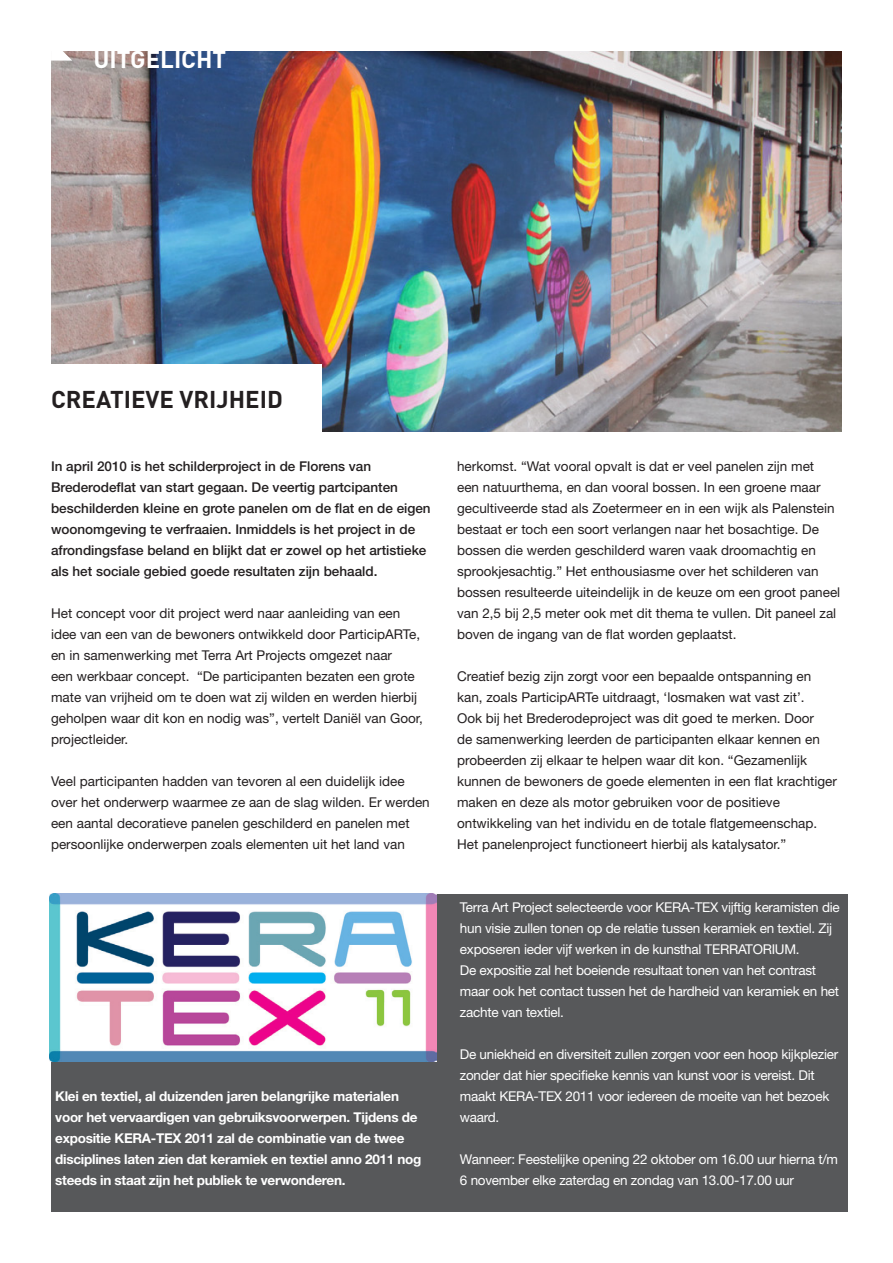
<style>
.page{position:relative;width:893px;height:1263px;background:#fff}
.page>*{position:absolute;margin:0;border:0;box-sizing:border-box;transform-origin:0 0}
.t1{font:700 24px "DIN";color:#231f20}
.t2{font:700 24px "DIN";color:#fff}
.Geen_afstand{font:13.5px/21px "Helvetica Neue LT Std";color:#231f20}
.Geen_afstand-2{font:13.5px/21px "Helvetica Neue LT Std";letter-spacing:-.02em;color:#fff}
.Geen_afstand-3{font:500 13.5px/21px "Helvetica Neue LT Std";color:#231f20}
.Geen_afstand-4{font:700 13.5px/21px "Helvetica Neue LT Std";letter-spacing:-.02em;color:#fff}
</style>
<div class="page">
<img style="left:51px;top:51px;width:791px;height:380px">
<div style="left:47px;top:365px;width:275px;height:68px;background:#fff"></div>
<svg style="left:51px;top:51px;width:21px;height:10px"></svg>
<div style="left:51px;top:894px;width:797px;height:318px;background:#57585a"></div>
<img style="left:50px;top:893px;width:387px;height:169px">
<p class="t2" style="left:94px;top:43px;width:134px">UITGELICHT</p>
<p class="t1" style="left:51px;top:384px;width:233px">CREATIEVE VRIJHEID</p>
<p class="Geen_afstand-3" style="left:51px;top:456px;width:381px">In april 2010 is het schilderproject in de Florens van Brederodeflat van start gegaan. De veertig partcipanten beschilderden kleine en grote panelen om de flat en de eigen woonomgeving te verfraaien. Inmiddels is het project in de afrondingsfase beland en blijkt dat er zowel op het artistieke als het sociale gebied goede resultaten zijn behaald.</p>
<p class="Geen_afstand" style="left:51px;top:603px;width:373px">Het concept voor dit project werd naar aanleiding van een idee van een van de bewoners ontwikkeld door ParticipARTe, en in samenwerking met Terra Art Projects omgezet naar<br>een werkbaar concept. “De participanten bezaten een grote mate van vrijheid om te doen wat zij wilden en werden hierbij geholpen waar dit kon en nodig was”, vertelt Daniël van Goor, projectleider.</p>
<p class="Geen_afstand" style="left:51px;top:771px;width:380px">Veel participanten hadden van tevoren al een duidelijk idee over het onderwerp waarmee ze aan de slag wilden. Er werden een aantal decoratieve panelen geschilderd en panelen met persoonlijke onderwerpen zoals elementen uit het land van</p>
<p class="Geen_afstand-4" style="left:55px;top:1085px;width:368px">Klei en textiel, al duizenden jaren belangrijke materialen voor het vervaardigen van gebruiksvoorwerpen. Tijdens de expositie KERA-TEX 2011 zal de combinatie van de twee disciplines laten zien dat keramiek en textiel anno 2011 nog steeds in staat zijn het publiek te verwonderen.</p>
<p class="Geen_afstand" style="left:457px;top:456px;width:385px">herkomst. “Wat vooral opvalt is dat er veel panelen zijn met<br>een natuurthema, en dan vooral bossen. In een groene maar gecultiveerde stad als Zoetermeer en in een wijk als Palenstein bestaat er toch een soort verlangen naar het bosachtige. De bossen die werden geschilderd waren vaak droomachtig en sprookjesachtig.” Het enthousiasme over het schilderen van bossen resulteerde uiteindelijk in de keuze om een groot paneel van 2,5 bij 2,5 meter ook met dit thema te vullen. Dit paneel zal boven de ingang van de flat worden geplaatst.</p>
<p class="Geen_afstand" style="left:457px;top:666px;width:381px">Creatief bezig zijn zorgt voor een bepaalde ontspanning en kan, zoals ParticipARTe uitdraagt, ‘losmaken wat vast zit’.<br>Ook bij het Brederodeproject was dit goed te merken. Door<br>de samenwerking leerden de participanten elkaar kennen en probeerden zij elkaar te helpen waar dit kon. “Gezamenlijk kunnen de bewoners de goede elementen in een flat krachtiger maken en deze als motor gebruiken voor de positieve ontwikkeling van het individu en de totale flatgemeenschap.<br>Het panelenproject functioneert hierbij als katalysator.”</p>
<p class="Geen_afstand-2" style="left:460px;top:897px;width:381px">Terra Art Project selecteerde voor KERA-TEX vijftig keramisten die hun visie zullen tonen op de relatie tussen keramiek en textiel. Zij exposeren ieder vijf werken in de kunsthal TERRATORIUM.</p>
<p class="Geen_afstand-2" style="left:460px;top:960px;width:381px">De expositie zal het boeiende resultaat tonen van het contrast maar ook het contact tussen het de hardheid van keramiek en het zachte van textiel.</p>
<p class="Geen_afstand-2" style="left:460px;top:1044px;width:380px">De uniekheid en diversiteit zullen zorgen voor een hoop kijkplezier zonder dat hier specifieke kennis van kunst voor is vereist. Dit maakt KERA-TEX 2011 voor iedereen de moeite van het bezoek waard.</p>
<p class="Geen_afstand-2" style="left:460px;top:1149px;width:380px">Wanneer: Feestelijke opening 22 oktober om 16.00 uur hierna t/m</p>
<p class="Geen_afstand-2" style="left:460px;top:1170px;width:336px">6 november elke zaterdag en zondag van 13.00-17.00 uur</p>
</div>
